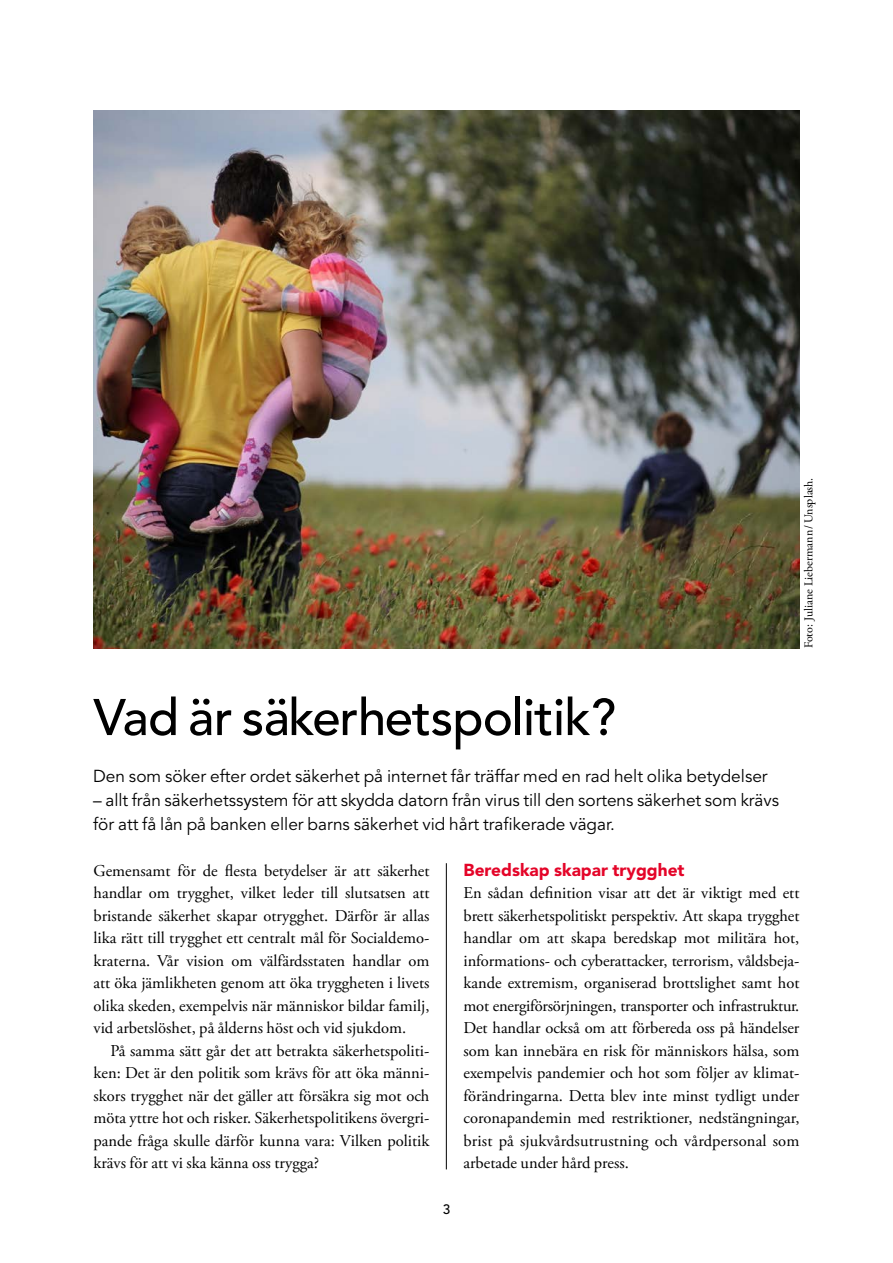
<style>
.page{position:relative;width:893px;height:1263px;background:#fff}
.page>*{position:absolute;margin:0;border:0;box-sizing:border-box;transform-origin:0 0}
.Huvudrubrik_Av_Medium_34_36{font:500 51px "Avenir LT Pro";letter-spacing:-.015em;color:#000}
.ingress_13_18{font:17.25px/24px "Avenir LT Pro";color:#000}
.Mellanrubrik_Av_RED_11_5_15_pt{font:900 17.25px "Avenir LT Pro";color:#e40428}
.Bröd_11_15{font:16.5px/22.5px "Adobe Garamond Pro";color:#000;text-align:justify}
.t1{font:500 13.5px "Avenir LT Pro";color:#000}
.t2{font:12px "Adobe Garamond Pro";color:#000}
</style>
<div class="page">
<img style="left:94px;top:111px;width:705px;height:537px">
<hr style="left:446px;top:863px;width:1px;height:306px;background:#000">
<p class="Huvudrubrik_Av_Medium_34_36" style="left:94px;top:687px;width:524px">Vad är säkerhetspolitik?</p>
<p class="ingress_13_18" style="left:93px;top:764px;width:676px">Den som söker efter ordet säkerhet på internet får träffar med en rad helt olika betydelser</p>
<p class="ingress_13_18" style="left:93px;top:788px;width:687px">– allt från säkerhetssystem för att skydda datorn från virus till den sortens säkerhet som krävs för att få lån på banken eller barns säkerhet vid hårt trafikerade vägar.</p>
<p class="t2" style="left:801px;top:648px;width:172px;rotate:-90deg">Foto: Juliane Liebermann/Unsplash.</p>
<p class="Bröd_11_15" style="left:94px;top:860px;width:337px">Gemensamt för de flesta betydelser är att säkerhet handlar om trygghet, vilket leder till slutsatsen att bristande säkerhet skapar otrygghet. Därför är allas lika rätt till trygghet ett centralt mål för Socialdemo&shy;kraterna. Vår vision om välfärdsstaten handlar om att öka jämlikheten genom att öka tryggheten i livets olika skeden, exempelvis när människor bildar familj, vid arbetslöshet, på ålderns höst och vid sjukdom.</p>
<p class="Bröd_11_15" style="left:94px;top:1040px;width:337px;text-indent:17px">På samma sätt går det att betrakta säkerhetspoliti&shy;ken: Det är den politik som krävs för att öka männi&shy;skors trygghet när det gäller att försäkra sig mot och möta yttre hot och risker. Säkerhetspolitikens övergri&shy;pande fråga skulle därför kunna vara: Vilken politik krävs för att vi ska känna oss trygga?</p>
<p class="t1" style="left:443px;top:1201px;width:9px">3</p>
<p class="Mellanrubrik_Av_RED_11_5_15_pt" style="left:463px;top:859px;width:223px">Beredskap skapar trygghet</p>
<p class="Bröd_11_15" style="left:463px;top:882px;width:337px">En sådan definition visar att det är viktigt med ett brett säkerhetspolitiskt perspektiv. Att skapa trygghet handlar om att skapa beredskap mot militära hot, informations- och cyberattacker, terrorism, våldsbeja&shy;kande extremism, organiserad brottslighet samt hot mot energiförsörjningen, transporter och infrastruktur.<br>Det handlar också om att förbereda oss på händelser som kan innebära en risk för människors hälsa, som exempelvis pandemier och hot som följer av klimat&shy;förändringarna. Detta blev inte minst tydligt under coronapandemin med restriktioner, nedstängningar, brist på sjukvårdsutrustning och vårdpersonal som arbetade under hård press.</p>
</div>
